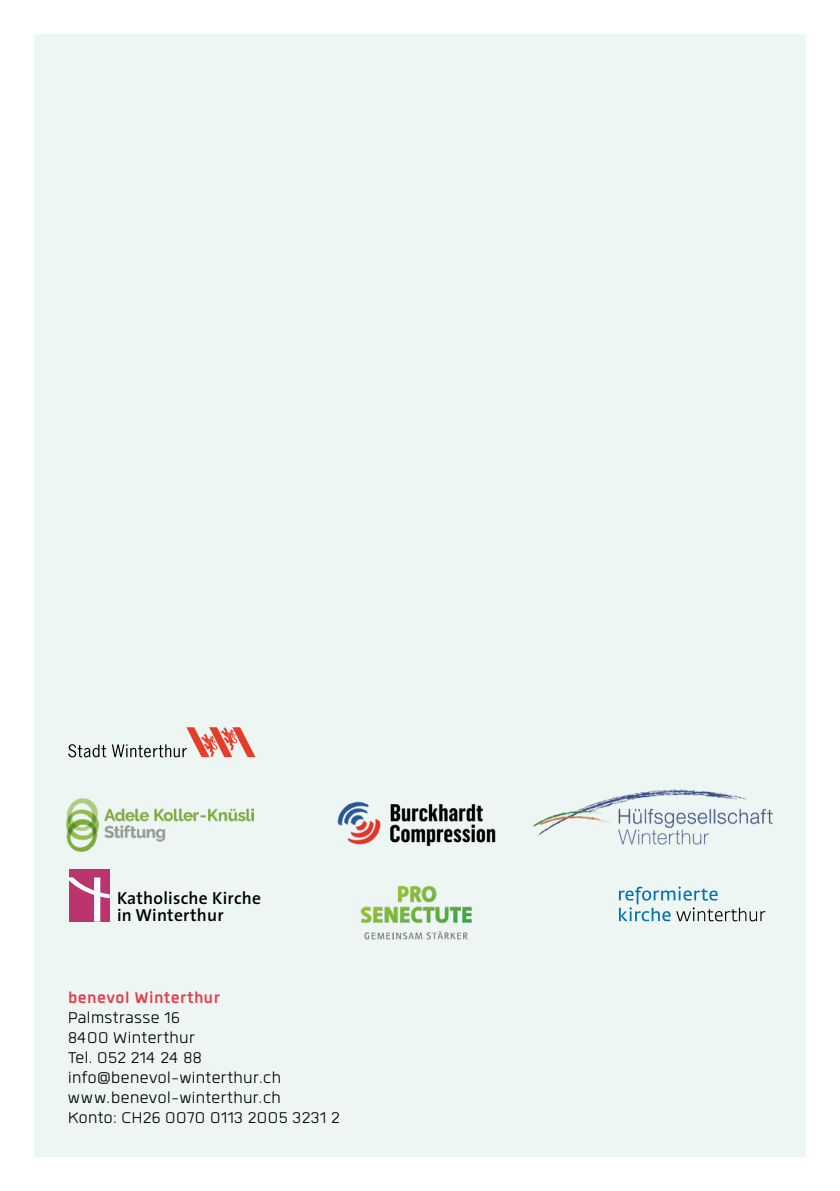
<style>
.page{position:relative;width:840px;height:1191px;background:#fff}
.page>*{position:absolute;margin:0;border:0;box-sizing:border-box;transform-origin:0 0}
.t1{font:300 21.6px/20px "Quan";letter-spacing:.02em;color:#000}
.t2{font:700 21.6px "Quan";letter-spacing:.02em;color:#e73e51}
.t3{font:600 17.4px/17.4px "The Sans";letter-spacing:.015em;color:#000}
</style>
<div class="page">
<div style="left:34px;top:34px;width:771px;height:1123px;background:#edf6f3"></div>
<div style="left:69px;top:868px;width:41px;height:53px;background:#ba356d"></div>
<svg style="left:68px;top:877px;width:42px;height:44px"></svg>
<svg style="left:619px;top:886px;width:146px;height:35px"></svg>
<svg style="left:68px;top:727px;width:187px;height:30px"></svg>
<img style="left:66px;top:798px;width:187px;height:53px">
<img style="left:533px;top:789px;width:238px;height:55px">
<img style="left:360px;top:886px;width:112px;height:53px">
<img style="left:337px;top:801px;width:159px;height:45px">
<p class="t3" style="left:117px;top:889px;width:145px">Katholische Kirche in Winterthur</p>
<p class="t2" style="left:68px;top:987px;width:153px">benevol Winterthur</p>
<p class="t1" style="left:68px;top:1007px;width:273px">Palmstrasse 16<br>8400 Winterthur<br>Tel. 052 214 24 88 info@benevol-winterthur.ch www.benevol-winterthur.ch<br>Konto: CH26 0070 0113 2005 3231 2</p>
</div>
